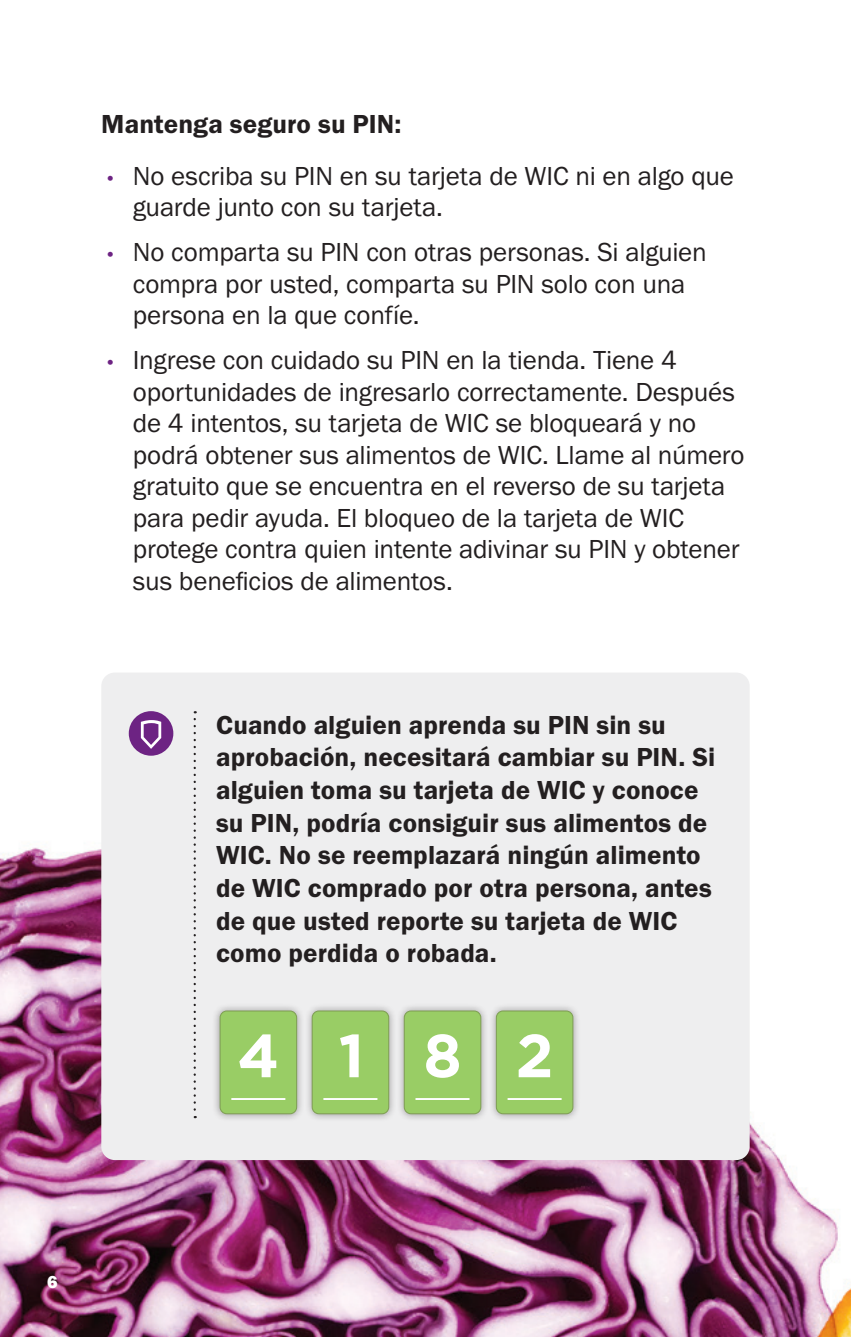
<style>
.page{position:relative;width:851px;height:1337px;background:#fff}
.page>*{position:absolute;margin:0;border:0;box-sizing:border-box;transform-origin:0 0}
.t1{font:700 60.75px "Gotham";color:#fff}
.t2{font:27px/31.5px "Franklin Gothic URW Boo";letter-spacing:-.005em;color:#231f20}
.t3{font:27px/32.6px "Franklin Gothic URW Dem";letter-spacing:.005em;color:#231f20}
.t4{font:18px "Franklin Gothic URW Hea";color:#fff}
.s1{font-family:"Gotham";font-size:19.12px;color:#6d2383}
</style>
<div class="page">
<img style="left:0;top:736px;width:802px;height:600px">
<div style="left:101px;top:672px;width:648px;height:488px;background:#eeeeef;border-radius:14px"></div>
<svg style="left:194px;top:719px;width:2px;height:399px"></svg>
<div style="left:129px;top:711px;width:44px;height:44px;background:#6d2383;border-radius:50%"></div>
<svg style="left:141px;top:720px;width:20px;height:29px"></svg>
<div style="left:212px;top:1003px;width:92px;height:118px;background:#231f20;opacity:.4"></div>
<div style="left:220px;top:1011px;width:76px;height:102px;background:#99cd65;border-radius:7px"></div>
<div style="left:220px;top:1010px;width:77px;height:104px;border:1px solid #7e9f52;border-radius:7px"></div>
<hr style="left:231px;top:1098px;width:54px;height:2px;background:#fff">
<div style="left:304px;top:1003px;width:92px;height:118px;background:#231f20;opacity:.4"></div>
<div style="left:312px;top:1011px;width:77px;height:102px;background:#99cd65;border-radius:7px"></div>
<div style="left:312px;top:1010px;width:77px;height:104px;border:1px solid #7e9f52;border-radius:7px"></div>
<hr style="left:323px;top:1098px;width:54px;height:2px;background:#fff">
<div style="left:396px;top:1003px;width:92px;height:118px;background:#231f20;opacity:.4"></div>
<div style="left:404px;top:1011px;width:77px;height:102px;background:#99cd65;border-radius:7px"></div>
<div style="left:404px;top:1010px;width:77px;height:104px;border:1px solid #7e9f52;border-radius:7px"></div>
<hr style="left:415px;top:1098px;width:54px;height:2px;background:#fff">
<div style="left:488px;top:1003px;width:92px;height:118px;background:#231f20;opacity:.4"></div>
<div style="left:496px;top:1011px;width:77px;height:102px;background:#99cd65;border-radius:7px"></div>
<div style="left:496px;top:1010px;width:77px;height:104px;border:1px solid #7e9f52;border-radius:7px"></div>
<hr style="left:507px;top:1098px;width:54px;height:2px;background:#fff">
<img style="left:776px;top:1195px;width:74px;height:141px">
<h3 class="t3" style="left:101px;top:107px;width:302px">Mantenga seguro su PIN:</h3>
<p class="t2" style="left:133px;top:159px;width:602px;text-indent:-27px"><span class="s1">•</span> No escriba su PIN en su tarjeta de WIC ni en algo que guarde junto con su tarjeta.</p>
<p class="t2" style="left:133px;top:236px;width:575px;text-indent:-27px"><span class="s1">•</span> No comparta su PIN con otras personas. Si alguien compra por usted, comparta su PIN solo con una persona en la que confíe.</p>
<p class="t2" style="left:133px;top:344px;width:613px;text-indent:-27px"><span class="s1">•</span> Ingrese con cuidado su PIN en la tienda. Tiene 4 oportunidades de ingresarlo correctamente. Después de 4 intentos, su tarjeta de WIC se bloqueará y no podrá obtener sus alimentos de WIC. Llame al número gratuito que se encuentra en el reverso de su tarjeta para pedir ayuda. El bloqueo de la tarjeta de WIC protege contra quien intente adivinar su PIN y obtener sus beneficios de alimentos.</p>
<p class="t3" style="left:216px;top:708px;width:500px">Cuando alguien aprenda su PIN sin su aprobación, necesitará cambiar su PIN. Si alguien toma su tarjeta de WIC y conoce su PIN, podría consiguir sus alimentos de WIC. No se reemplazará ningún alimento de WIC comprado por otra persona, antes de que usted reporte su tarjeta de WIC como perdida o robada.</p>
<h1 class="t1" style="left:237px;top:1015px;width:317px">4182</h1>
<p class="t4" style="left:47px;top:1270px;width:12px">6</p>
</div>
